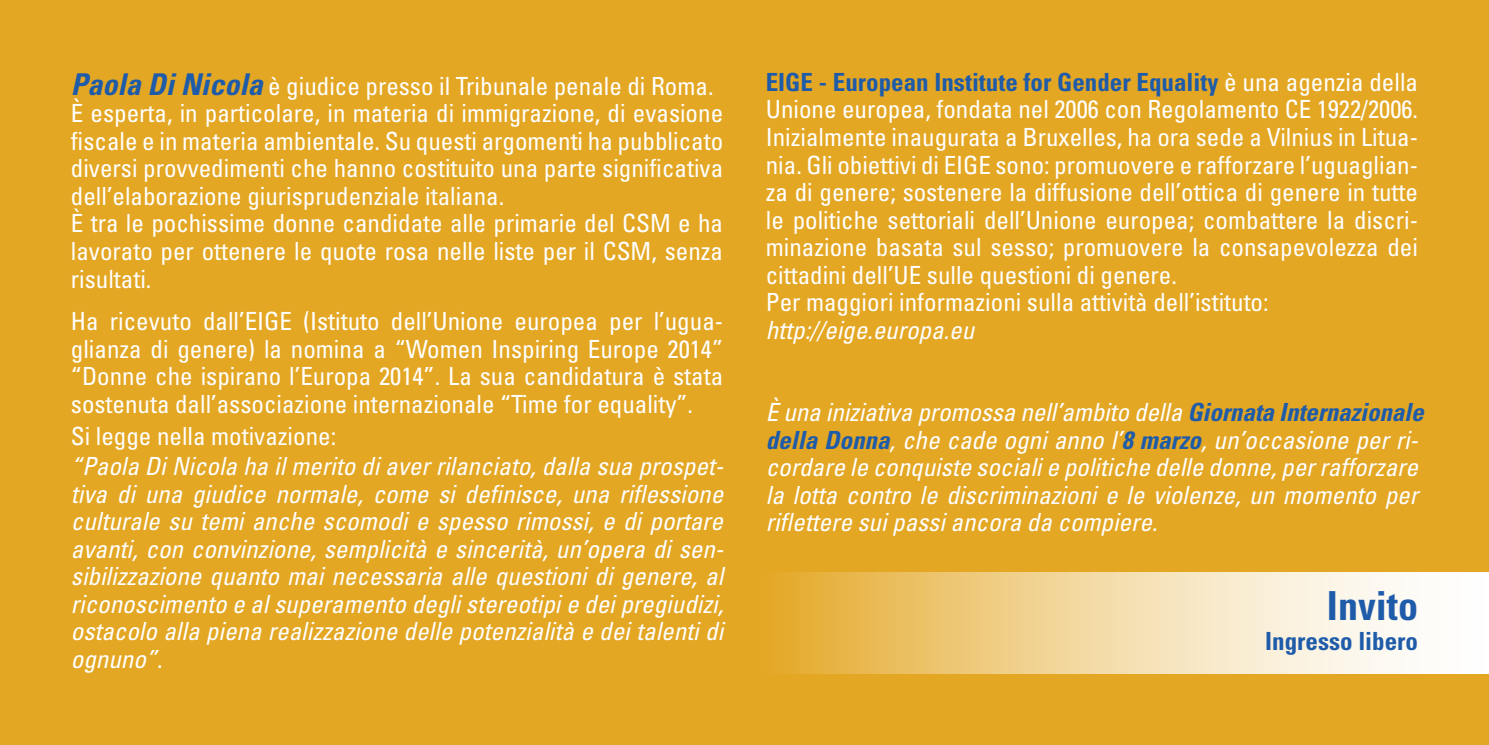
<style>
.page{position:relative;width:1489px;height:745px;background:#fff}
.page>*{position:absolute;margin:0;border:0;box-sizing:border-box;transform-origin:0 0}
.t1{font:700 condensed 40px "Univers";color:#1e5ba9}
.t2{font:condensed 25px/27.5px "Univers";color:#fff}
.t3{font:italic condensed 25px/27.5px "Univers";color:#fff;text-align:justify}
.t4{font:700 condensed 25px "Univers";color:#1e5ba9}
.s1{font-weight:700;font-style:italic;font-size:30px;color:#1e5ba9}
.s2{font-style:normal}
.s3{font-weight:700;color:#1e5ba9}
</style>
<div class="page">
<div style="left:0;top:0;width:1488px;height:744px;background:#e4a724"></div>
<svg style="left:787px;top:572px;width:701px;height:101px;background:#f4dcaa"></svg>
<p class="t2" style="left:71px;top:72px;width:653px"><span class="s1">Paola Di Nicola</span> è giudice presso il Tribunale penale di Roma.<br>È esperta, in particolare, in materia di immigrazione, di evasione fiscale e in materia ambientale. Su questi argomenti ha pubblicato diversi provvedimenti che hanno costituito una parte significativa dell’elaborazione giurisprudenziale italiana.<br>È tra le pochissime donne candidate alle primarie del CSM e ha lavorato per ottenere le quote rosa nelle liste per il CSM, senza risultati.</p>
<p class="t2" style="left:71px;top:307px;width:653px;text-align:justify">Ha ricevuto dall’EIGE (Istituto dell’Unione europea per l’ugua&shy;glianza di genere) la nomina a “Women Inspiring Europe 2014” “Donne che ispirano l’Europa 2014”. La sua candidatura è stata sostenuta dall’associazione internazionale “Time for equality”.</p>
<p class="t2" style="left:71px;top:422px;width:267px">Si legge nella motivazione:</p>
<p class="t3" style="left:71px;top:452px;width:654px">“Paola Di Nicola ha il merito di aver rilanciato, dalla sua prospet&shy;tiva di una giudice normale, come si definisce, una riflessione culturale su temi anche scomodi e spesso rimossi, e di portare avanti, con convinzione, semplicità e sincerità, un’opera di sen&shy;sibilizzazione quanto mai necessaria alle questioni di genere, al riconoscimento e al superamento degli stereotipi e dei pregiudizi, ostacolo alla piena realizzazione delle potenzialità e dei talenti di ognuno”<span class="s2">.</span></p>
<p class="t2" style="left:765px;top:68px;width:654px"><span class="s3">EIGE - European Institute for Gender Equality</span> è una agenzia della Unione europea, fondata nel 2006 con Regolamento CE 1922/2006.<br>Inizialmente inaugurata a Bruxelles, ha ora sede a Vilnius in Litua&shy;nia. Gli obiettivi di EIGE sono: promuovere e rafforzare l’uguaglian&shy;za di genere; sostenere la diffusione dell’ottica di genere in tutte le politiche settoriali dell’Unione europea; combattere la discri&shy;minazione basata sul sesso; promuovere la consapevolezza dei cittadini dell’UE sulle questioni di genere.<br>Per maggiori informazioni sulla attività dell’istituto:</p>
<p class="t3" style="left:765px;top:315px;width:210px">http://eige.europa.eu</p>
<p class="t3" style="left:765px;top:398px;width:659px;text-align:left">È una iniziativa promossa nell’ambito della <span class="s3">Giornata Internazionale della Donna</span>, che cade ogni anno l’<span class="s3">8 marzo</span>, un’occasione per ri&shy;cordare le conquiste sociali e politiche delle donne, per rafforzare la lotta contro le discriminazioni e le violenze, un momento per riflettere sui passi ancora da compiere.</p>
<h1 class="t1" style="left:1326px;top:580px;width:93px">Invito</h1>
<p class="t4" style="left:1265px;top:625px;width:154px">Ingresso libero</p>
</div>
